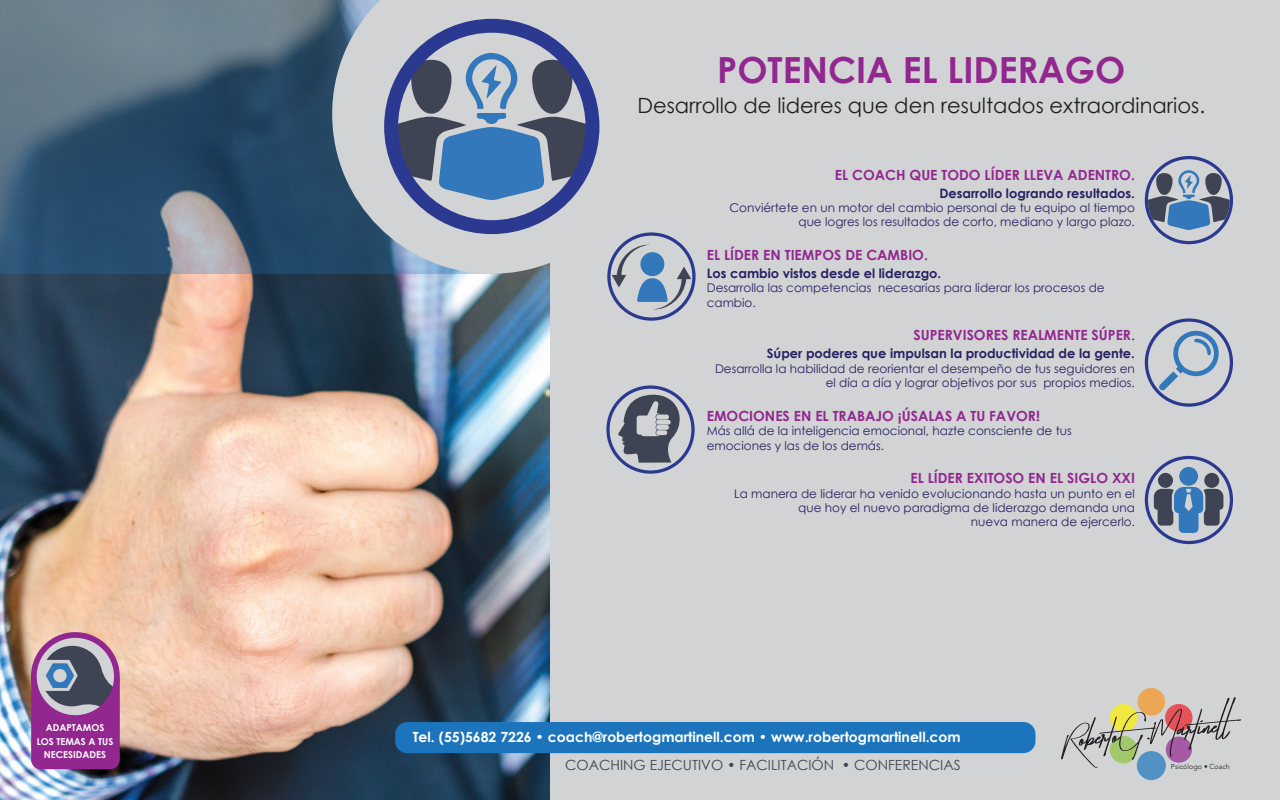
<style>
.page{position:relative;width:1280px;height:800px;background:#fff}
.page>*{position:absolute;margin:0;border:0;box-sizing:border-box;transform-origin:0 0}
.t1{font:700 36px "Century Gothic";color:#92278f}
.t2{font:21px "Century Gothic";color:#231f20}
.t3{font:700 14px "Century Gothic";color:#92278f}
.t4{font:700 14px "Century Gothic";color:#fff}
.t5{font:14px "Century Gothic";color:#3e4453}
.t6{font:700 13px "Century Gothic";color:#262262}
.t7{font:12px/14.4px "Century Gothic";color:#262262;text-align:right}
.t8{font:700 9.5px/13.7px "Century Gothic";color:#fff;text-align:center}
.t9{font:300 7.2px "Avenir";color:#231f20}
.s1{font-weight:400;color:#262262}
</style>
<div class="page">
<div style="left:550px;top:0;width:730px;height:800px;background:#d1d3d4"></div>
<img style="left:0;top:274px;width:550px;height:526px">
<svg style="left:0;top:0;width:332px;height:274px;background:#446077"></svg>
<svg style="left:332px;top:0;width:319px;height:274px;background:#b6bdc5"></svg>
<div style="left:31px;top:670px;width:89px;height:99px;background:#92278f;border-radius:9px"></div>
<svg style="left:34px;top:635px;width:83px;height:83px"></svg>
<svg style="left:46px;top:643px;width:71px;height:71px;background:#79748d"></svg>
<div style="left:31px;top:632px;width:89px;height:89px;border:6px solid #92278f;border-radius:50%"></div>
<svg style="left:609px;top:234px;width:85px;height:85px"></svg>
<div style="left:607px;top:232px;width:89px;height:89px;border:3px solid #2b3990;border-radius:50%"></div>
<svg style="left:612px;top:244px;width:79px;height:66px;background:#9dadc1"></svg>
<svg style="left:1146px;top:158px;width:85px;height:85px"></svg>
<div style="left:1145px;top:156px;width:88px;height:88px;border:3px solid #2b3990;border-radius:50%"></div>
<svg style="left:1148px;top:170px;width:82px;height:60px;background:#7489a4"></svg>
<svg style="left:1146px;top:320px;width:85px;height:85px;background:#b8bcc9"></svg>
<div style="left:1145px;top:318px;width:88px;height:89px;border:3px solid #2b3990;border-radius:50%"></div>
<svg style="left:1159px;top:328px;width:61px;height:63px;background:#abbccd"></svg>
<svg style="left:391px;top:53px;width:201px;height:147px;background:#6f85a3"></svg>
<div style="left:384px;top:19px;width:215px;height:215px;border:14px solid #2b3990;border-radius:50%"></div>
<svg style="left:1146px;top:458px;width:85px;height:85px;background:#babdca"></svg>
<div style="left:1145px;top:456px;width:88px;height:88px;border:3px solid #2b3990;border-radius:50%"></div>
<svg style="left:1154px;top:487px;width:69px;height:46px;background:#637c98"></svg>
<div style="left:1179px;top:467px;width:19px;height:19px;background:#3278ba;border-radius:50%"></div>
<div style="left:1158px;top:473px;width:15px;height:15px;background:#3e4453;border-radius:50%"></div>
<div style="left:1204px;top:473px;width:15px;height:15px;background:#3e4453;border-radius:50%"></div>
<svg style="left:608px;top:387px;width:85px;height:85px"></svg>
<div style="left:606px;top:385px;width:89px;height:89px;border:3px solid #2b3990;border-radius:50%"></div>
<svg style="left:618px;top:394px;width:62px;height:69px;background:#7a7e89"></svg>
<div style="left:395px;top:722px;width:641px;height:31px;background:#1c75bc;border-radius:12px"></div>
<div style="left:1137px;top:751px;width:29px;height:29px;background:#5291c3;border-radius:50%"></div>
<div style="left:1138px;top:688px;width:27px;height:28px;background:#eba754;border-radius:50%"></div>
<svg style="left:1061px;top:697px;width:180px;height:71px;background:#bcb5ad"></svg>
<p class="t8" style="left:37px;top:720px;width:78px">ADAPTAMOS<br>LOS TEMAS A TUS<br>NECESIDADES</p>
<h1 class="t1" style="left:717px;top:43px;width:410px">POTENCIA EL LIDERAGO</h1>
<h2 class="t2" style="left:637px;top:91px;width:569px">Desarrollo de lideres que den resultados extraordinarios.</h2>
<p class="t3" style="left:835px;top:164px;width:302px">EL COACH QUE TODO LÍDER LLEVA ADENTRO.</p>
<p class="t6" style="left:939px;top:183px;width:197px">Desarrollo logrando resultados.</p>
<p class="t7" style="left:730px;top:200px;width:407px">Conviértete en un motor del cambio personal de tu equipo al tiempo que logres los resultados de corto, mediano y largo plazo.</p>
<p class="t3" style="left:707px;top:244px;width:223px">EL LÍDER EN TIEMPOS DE CAMBIO.</p>
<p class="t6" style="left:707px;top:263px;width:236px">Los cambio vistos desde el liderazgo.</p>
<p class="t7" style="left:707px;top:281px;width:400px;text-align:left">Desarrolla las competencias necesarias para liderar los procesos de cambio.</p>
<p class="t3" style="left:914px;top:325px;width:223px">SUPERVISORES REALMENTE SÚPER<span class="s1">.</span></p>
<p class="t6" style="left:767px;top:344px;width:370px">Súper poderes que impulsan la productividad de la gente.</p>
<p class="t7" style="left:715px;top:361px;width:421px">Desarrolla la habilidad de reorientar el desempeño de tus seguidores en el día a día y lograr objetivos por sus propios medios.</p>
<p class="t3" style="left:707px;top:405px;width:335px">EMOCIONES EN EL TRABAJO ¡ÚSALAS A TU FAVOR!</p>
<p class="t7" style="left:707px;top:423px;width:367px;text-align:left">Más allá de la inteligencia emocional, hazte consciente de tus emociones y las de los demás.</p>
<p class="t3" style="left:910px;top:467px;width:226px">EL LÍDER EXITOSO EN EL SIGLO XXI</p>
<p class="t7" style="left:734px;top:486px;width:402px">La manera de liderar ha venido evolucionando hasta un punto en el que hoy el nuevo paradigma de liderazgo demanda una<br>nueva manera de ejercerlo.</p>
<p class="t4" style="left:413px;top:726px;width:549px">Tel. (55)5682 7226 • coach@robertogmartinell.com • www.robertogmartinell.com</p>
<p class="t5" style="left:565px;top:755px;width:397px">COACHING EJECUTIVO • FACILITACIÓN • CONFERENCIAS</p>
<p class="t9" style="left:1171px;top:762px;width:61px">Psicólogo • Coach</p>
</div>
